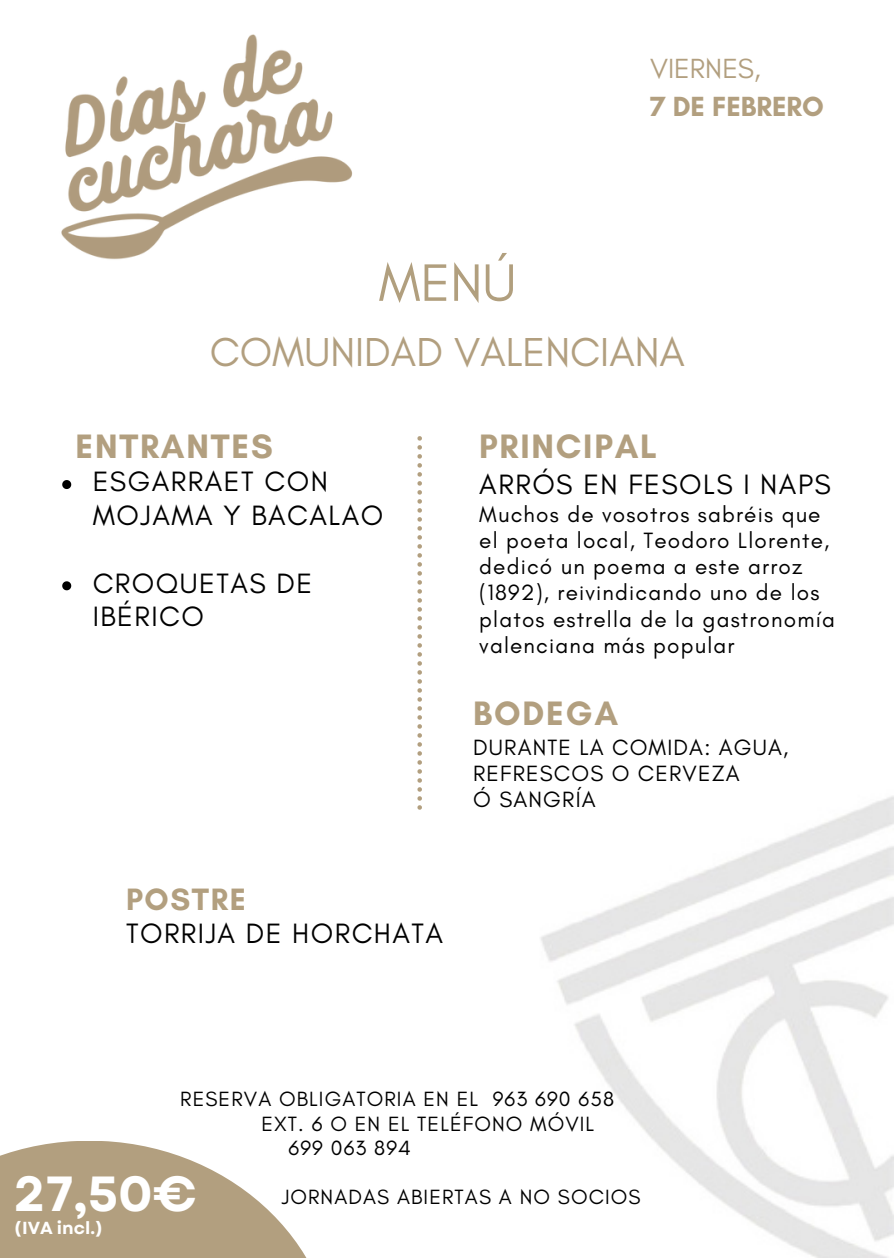
<style>
.page{position:relative;width:894px;height:1258px;background:#fff}
.page>*{position:absolute;margin:0;border:0;box-sizing:border-box;transform-origin:0 0}
.t1{font:600 80.4px "Cormorant Garamond";color:#fff}
.t2{font:53.7px "Glacial Indifference";color:#b19f7e}
.t3{font:700 49.2px "Garet";color:#fff}
.t4{font:41.1px "Glacial Indifference";color:#b29f7f}
.t5{font:700 34.5px "Glacial Indifference";letter-spacing:.05em;color:#b29f7f}
.t6{font:700 31.5px "Glacial Indifference";letter-spacing:.05em;color:#b29f7f}
.t7{font:28.5px/33.6px "Glacial Indifference";letter-spacing:.05em;color:#000}
.t8{font:700 28.2px/38.4px "Glacial Indifference";color:#b29f7f}
.t9{font:22.5px/26.4px "Glacial Indifference";letter-spacing:.05em;color:#000}
.t10{font:21px "Glacial Indifference";letter-spacing:.05em;color:#000}
.t11{font:700 17.4px "Garet";color:#fff}
.s1{font-weight:400}
</style>
<div class="page">
<img style="left:541px;top:796px;width:352px;height:462px">
<img style="left:61px;top:34px;width:292px;height:452px">
<svg style="left:62px;top:480px;width:9px;height:9px"></svg>
<svg style="left:62px;top:581px;width:9px;height:9px"></svg>
<svg style="left:417px;top:436px;width:5px;height:374px"></svg>
<svg style="left:0;top:1141px;width:307px;height:117px;fill:#b29f7f"></svg>
<h4 class="t8" style="left:650px;top:49px;width:175px"><span class="s1">VIERNES,<br></span>7 DE FEBRERO</h4>
<p class="t2" style="left:378px;top:250px;width:139px">MENÚ</p>
<p class="t4" style="left:210px;top:327px;width:476px">COMUNIDAD VALENCIANA</p>
<p class="t5" style="left:75px;top:425px;width:199px">ENTRANTES</p>
<p class="t7" style="left:93px;top:464px;width:292px">ESGARRAET CON<br>MOJAMA Y BACALAO</p>
<p class="t7" style="left:93px;top:566px;width:221px">CROQUETAS DE<br>IBÉRICO</p>
<h3 class="t5" style="left:479px;top:425px;width:179px">PRINCIPAL</h3>
<p class="t7" style="left:479px;top:467px;width:353px">ARRÓS EN FESOLS I NAPS</p>
<p class="t9" style="left:479px;top:501px;width:357px">Muchos de vosotros sabréis que el poeta local, Teodoro Llorente, dedicó un poema a este arroz (1892), reivindicando uno de los platos estrella de la gastronomía valenciana más popular</p>
<h4 class="t5" style="left:473px;top:692px;width:146px">BODEGA</h4>
<h4 class="t9" style="left:473px;top:734px;width:317px">DURANTE LA COMIDA: AGUA,<br>REFRESCOS O CERVEZA<br>Ó SANGRÍA</h4>
<p class="t6" style="left:126px;top:880px;width:121px">POSTRE</p>
<p class="t7" style="left:126px;top:916px;width:318px">TORRIJA DE HORCHATA</p>
<h6 class="t10" style="left:180px;top:1086px;width:435px">RESERVA OBLIGATORIA EN EL 963 690 658</h6>
<h6 class="t10" style="left:261px;top:1110px;width:334px">EXT. 6 O EN EL TELÉFONO MÓVIL</h6>
<h6 class="t10" style="left:288px;top:1135px;width:124px">699 063 894</h6>
<p class="t10" style="left:281px;top:1184px;width:360px">JORNADAS ABIERTAS A NO SOCIOS</p>
<h2 class="t1" style="left:120px;top:1123px;width:49px">€</h2>
<h6 class="t3" style="left:14px;top:1158px;width:185px">27,50€</h6>
<h6 class="t11" style="left:14px;top:1216px;width:91px">(IVA incl.)</h6>
</div>
